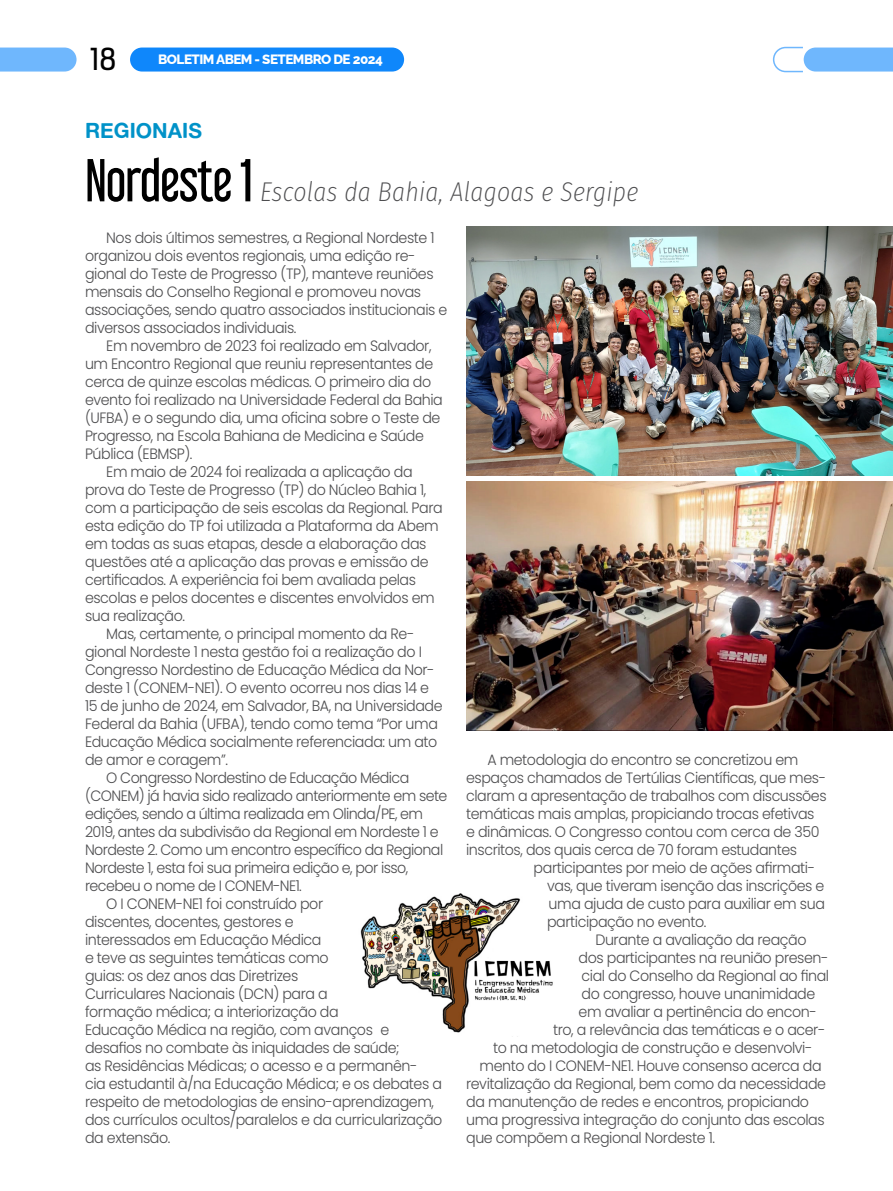
<style>
.page{position:relative;width:893px;height:1191px;background:#fff}
.page>*{position:absolute;margin:0;border:0;box-sizing:border-box;transform-origin:0 0}
.t1{font:30px "Antenna Cond";color:#000}
.t2{font:italic 200 27px "Fira Sans Condensed";letter-spacing:.01em;color:#4d4d4f;scale:.95 1}
.t3{font:21px "Alte Haas Grotesk Bold";color:#0092c8}
.t4{font:300 15px/18px "Poppins";letter-spacing:-.03em;color:#4d4d4f;scale:.95 1}
.t5{font:800 13.5px "Raleway";letter-spacing:-.04em;color:#fff}
.s1{font-family:"Libel Suit Rg";font-weight:400;font-style:normal;font-size:54px;color:#000}
</style>
<div class="page">
<div style="left:130px;top:48px;width:274px;height:24px;background:#0f87fb;border-radius:12px"></div>
<svg style="left:0;top:48px;width:77px;height:24px;background:#77bbfd"></svg>
<svg style="left:772px;top:46px;width:121px;height:27px"></svg>
<img style="left:360px;top:893px;width:193px;height:140px">
<img style="left:466px;top:227px;width:427px;height:248px">
<img style="left:466px;top:481px;width:427px;height:249px">
<h1 class="t1" style="left:90px;top:41px;width:28px">18</h1>
<p class="t5" style="left:158px;top:49px;width:226px">BOLETIM ABEM - SETEMBRO DE 2024</p>
<h3 class="t3" style="left:85px;top:117px;width:119px">REGIONAIS</h3>
<h2 class="t2" style="left:85px;top:173px;width:584px"><span class="s1">Nordeste 1</span> Escolas da Bahia, Alagoas e Sergipe</h2>
<p class="t4" style="left:85px;top:228px;width:383px;text-indent:21px">Nos dois últimos semestres, a Regional Nordeste 1 organizou dois eventos regionais, uma edição re&shy;gional do Teste de Progresso (TP), manteve reuniões mensais do Conselho Regional e promoveu novas associações, sendo quatro associados institucionais e diversos associados individuais.</p>
<p class="t4" style="left:106px;top:336px;width:344px">Em novembro de 2023 foi realizado em Salvador,</p>
<p class="t4" style="left:85px;top:354px;width:368px">um Encontro Regional que reuniu representantes de</p>
<p class="t4" style="left:85px;top:372px;width:366px">cerca de quinze escolas médicas. O primeiro dia do</p>
<p class="t4" style="left:85px;top:390px;width:378px">evento foi realizado na Universidade Federal da Bahia</p>
<p class="t4" style="left:85px;top:408px;width:376px">(UFBA) e o segundo dia, uma oficina sobre o Teste de</p>
<p class="t4" style="left:85px;top:426px;width:358px">Progresso, na Escola Bahiana de Medicina e Saúde</p>
<p class="t4" style="left:85px;top:444px;width:115px">Pública (EBMSP).</p>
<p class="t4" style="left:106px;top:462px;width:324px">Em maio de 2024 foi realizada a aplicação da</p>
<p class="t4" style="left:85px;top:480px;width:361px">prova do Teste de Progresso (TP) do Núcleo Bahia 1,</p>
<p class="t4" style="left:85px;top:498px;width:378px">com a participação de seis escolas da Regional. Para</p>
<p class="t4" style="left:85px;top:516px;width:374px">esta edição do TP foi utilizada a Plataforma da Abem</p>
<p class="t4" style="left:85px;top:534px;width:361px">em todas as suas etapas, desde a elaboração das</p>
<p class="t4" style="left:85px;top:552px;width:363px">questões até a aplicação das provas e emissão de</p>
<p class="t4" style="left:85px;top:570px;width:350px">certificados. A experiência foi bem avaliada pelas</p>
<p class="t4" style="left:85px;top:588px;width:370px">escolas e pelos docentes e discentes envolvidos em</p>
<p class="t4" style="left:85px;top:606px;width:107px">sua realização.</p>
<p class="t4" style="left:106px;top:624px;width:326px">Mas, certamente, o principal momento da Re-</p>
<p class="t4" style="left:85px;top:642px;width:356px">gional Nordeste 1 nesta gestão foi a realização do I</p>
<p class="t4" style="left:85px;top:660px;width:369px">Congresso Nordestino de Educação Médica da Nor-</p>
<p class="t4" style="left:85px;top:678px;width:364px">deste 1 (CONEM-NE1). O evento ocorreu nos dias 14 e</p>
<p class="t4" style="left:85px;top:696px;width:378px">15 de junho de 2024, em Salvador, BA, na Universidade</p>
<p class="t4" style="left:85px;top:714px;width:373px">Federal da Bahia (UFBA), tendo como tema “Por uma</p>
<p class="t4" style="left:85px;top:732px;width:372px">Educação Médica socialmente referenciada: um ato</p>
<p class="t4" style="left:85px;top:750px;width:152px">de amor e coragem”.</p>
<p class="t4" style="left:106px;top:768px;width:320px">O Congresso Nordestino de Educação Médica</p>
<p class="t4" style="left:85px;top:786px;width:383px">(CONEM) já havia sido realizado anteriormente em sete</p>
<p class="t4" style="left:85px;top:804px;width:357px">edições, sendo a última realizada em Olinda/PE, em</p>
<p class="t4" style="left:85px;top:822px;width:374px">2019, antes da subdivisão da Regional em Nordeste 1 e</p>
<p class="t4" style="left:85px;top:840px;width:379px">Nordeste 2. Como um encontro específico da Regional</p>
<p class="t4" style="left:85px;top:858px;width:342px">Nordeste 1, esta foi sua primeira edição e, por isso,</p>
<p class="t4" style="left:85px;top:876px;width:230px">recebeu o nome de I CONEM-NE1.</p>
<p class="t4" style="left:106px;top:894px;width:230px">O I CONEM-NE1 foi construído por</p>
<p class="t4" style="left:85px;top:912px;width:221px">discentes, docentes, gestores e</p>
<p class="t4" style="left:85px;top:930px;width:250px">interessados em Educação Médica</p>
<p class="t4" style="left:85px;top:948px;width:258px">e teve as seguintes temáticas como</p>
<p class="t4" style="left:85px;top:966px;width:226px">guias: os dez anos das Diretrizes</p>
<p class="t4" style="left:85px;top:984px;width:257px">Curriculares Nacionais (DCN) para a</p>
<p class="t4" style="left:85px;top:1002px;width:269px">formação médica; a interiorização da</p>
<p class="t4" style="left:85px;top:1020px;width:322px">Educação Médica na região, com avanços e</p>
<p class="t4" style="left:85px;top:1038px;width:332px">desafios no combate às iniquidades de saúde;</p>
<p class="t4" style="left:85px;top:1056px;width:351px">as Residências Médicas; o acesso e a permanên-</p>
<p class="t4" style="left:85px;top:1074px;width:377px">cia estudantil à/na Educação Médica; e os debates a</p>
<p class="t4" style="left:85px;top:1092px;width:369px">respeito de metodologias de ensino-aprendizagem,</p>
<p class="t4" style="left:85px;top:1110px;width:378px">dos currículos ocultos/paralelos e da curricularização</p>
<p class="t4" style="left:85px;top:1128px;width:91px">da extensão.</p>
<p class="t4" style="left:487px;top:750px;width:329px">A metodologia do encontro se concretizou em</p>
<p class="t4" style="left:466px;top:768px;width:380px">espaços chamados de Tertúlias Científicas, que mes-</p>
<p class="t4" style="left:466px;top:786px;width:381px">claram a apresentação de trabalhos com discussões</p>
<p class="t4" style="left:466px;top:804px;width:368px">temáticas mais amplas, propiciando trocas efetivas</p>
<p class="t4" style="left:466px;top:822px;width:373px">e dinâmicas. O Congresso contou com cerca de 350</p>
<p class="t4" style="left:466px;top:840px;width:350px">inscritos, dos quais cerca de 70 foram estudantes</p>
<p class="t4" style="left:534px;top:858px;width:298px">participantes por meio de ações afirmati-</p>
<p class="t4" style="left:547px;top:876px;width:293px">vas, que tiveram isenção das inscrições e</p>
<p class="t4" style="left:549px;top:894px;width:292px">uma ajuda de custo para auxiliar em sua</p>
<p class="t4" style="left:547px;top:912px;width:169px">participação no evento.</p>
<p class="t4" style="left:595px;top:930px;width:224px">Durante a avaliação da reação</p>
<p class="t4" style="left:579px;top:948px;width:264px">dos participantes na reunião presen-</p>
<p class="t4" style="left:582px;top:966px;width:262px">cial do Conselho da Regional ao final</p>
<p class="t4" style="left:582px;top:984px;width:247px">do congresso, houve unanimidade</p>
<p class="t4" style="left:579px;top:1002px;width:252px">em avaliar a pertinência do encon-</p>
<p class="t4" style="left:553px;top:1020px;width:288px">tro, a relevância das temáticas e o acer-</p>
<p class="t4" style="left:493px;top:1038px;width:338px">to na metodologia de construção e desenvolvi-</p>
<p class="t4" style="left:480px;top:1056px;width:361px">mento do I CONEM-NE1. Houve consenso acerca da</p>
<p class="t4" style="left:466px;top:1074px;width:380px">revitalização da Regional, bem como da necessidade</p>
<p class="t4" style="left:466px;top:1092px;width:362px">da manutenção de redes e encontros, propiciando</p>
<p class="t4" style="left:466px;top:1110px;width:379px">uma progressiva integração do conjunto das escolas</p>
<p class="t4" style="left:466px;top:1128px;width:263px">que compõem a Regional Nordeste 1.</p>
</div>
